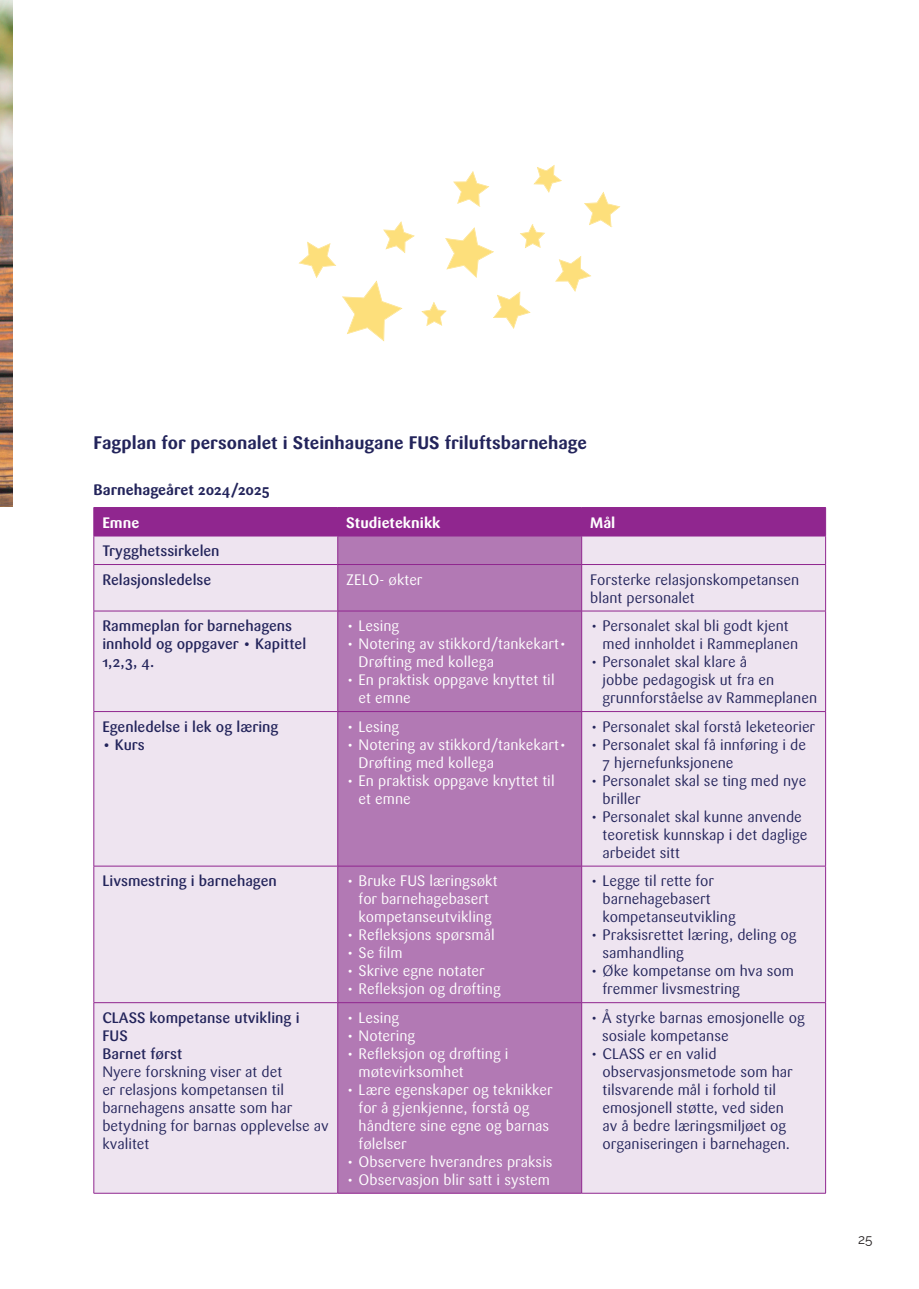
<style>
.page{position:relative;width:919px;height:1289px;background:#fff}
.page>*{position:absolute;margin:0;border:0;box-sizing:border-box;transform-origin:0 0}
.t1{font:700 18px "Sari OT";color:#23245b}
.t2{font:15px/18px "Sari OT";color:#23245b}
.t3{font:15px/18px "Sari OT";color:#fff}
.t4{font:500 15px/18px "Sari OT";color:#23245b}
.t5{font:700 15px "Sari OT";color:#23245b}
.t6{font:700 15px "Sari OT";color:#fff}
.t7{font:13.5px "Raleway";color:#231f20}
</style>
<div class="page">
<img style="left:0;top:0;width:13px;height:506px">
<div style="left:95px;top:565px;width:730px;height:627px;background:#eee4f0"></div>
<div style="left:338px;top:565px;width:243px;height:627px;background:#b279b4"></div>
<svg style="left:94px;top:507px;width:732px;height:57px;background:#b370b4"></svg>
<hr style="left:94px;top:564px;width:244px;height:1px;background:#90268f">
<hr style="left:94px;top:564px;width:1px;height:46px;background:#90268f">
<hr style="left:338px;top:564px;width:243px;height:1px;background:#90268f">
<hr style="left:337px;top:564px;width:1px;height:46px;background:#90268f">
<hr style="left:581px;top:564px;width:244px;height:1px;background:#90268f">
<hr style="left:581px;top:564px;width:1px;height:46px;background:#90268f">
<hr style="left:825px;top:564px;width:1px;height:46px;background:#90268f">
<hr style="left:94px;top:610px;width:244px;height:1px;background:#90268f">
<hr style="left:94px;top:611px;width:1px;height:100px;background:#90268f">
<hr style="left:338px;top:610px;width:243px;height:1px;background:#90268f">
<hr style="left:337px;top:611px;width:1px;height:100px;background:#90268f">
<hr style="left:581px;top:610px;width:244px;height:1px;background:#90268f">
<hr style="left:581px;top:611px;width:1px;height:100px;background:#90268f">
<hr style="left:825px;top:611px;width:1px;height:100px;background:#90268f">
<hr style="left:94px;top:711px;width:244px;height:1px;background:#90268f">
<hr style="left:94px;top:711px;width:1px;height:154px;background:#90268f">
<hr style="left:338px;top:711px;width:243px;height:1px;background:#90268f">
<hr style="left:337px;top:711px;width:1px;height:154px;background:#90268f">
<hr style="left:581px;top:711px;width:244px;height:1px;background:#90268f">
<hr style="left:581px;top:711px;width:1px;height:154px;background:#90268f">
<hr style="left:825px;top:711px;width:1px;height:154px;background:#90268f">
<hr style="left:94px;top:865px;width:244px;height:1px;background:#90268f">
<hr style="left:94px;top:866px;width:1px;height:136px;background:#90268f">
<hr style="left:338px;top:865px;width:243px;height:1px;background:#90268f">
<hr style="left:337px;top:866px;width:1px;height:136px;background:#90268f">
<hr style="left:581px;top:865px;width:244px;height:1px;background:#90268f">
<hr style="left:581px;top:866px;width:1px;height:136px;background:#90268f">
<hr style="left:825px;top:866px;width:1px;height:136px;background:#90268f">
<hr style="left:94px;top:1002px;width:244px;height:1px;background:#90268f">
<hr style="left:94px;top:1002px;width:1px;height:190px;background:#90268f">
<hr style="left:338px;top:1002px;width:243px;height:1px;background:#90268f">
<hr style="left:337px;top:1002px;width:1px;height:190px;background:#90268f">
<hr style="left:581px;top:1002px;width:244px;height:1px;background:#90268f">
<hr style="left:581px;top:1002px;width:1px;height:190px;background:#90268f">
<hr style="left:825px;top:1002px;width:1px;height:190px;background:#90268f">
<hr style="left:94px;top:1192px;width:244px;height:1px;background:#90268f">
<hr style="left:338px;top:1192px;width:243px;height:1px;background:#90268f">
<hr style="left:581px;top:1192px;width:244px;height:1px;background:#90268f">
<svg style="left:298px;top:241px;width:38px;height:37px"></svg>
<svg style="left:342px;top:280px;width:60px;height:61px"></svg>
<svg style="left:445px;top:227px;width:49px;height:51px"></svg>
<svg style="left:383px;top:221px;width:32px;height:32px"></svg>
<svg style="left:421px;top:302px;width:26px;height:24px"></svg>
<svg style="left:520px;top:224px;width:25px;height:24px"></svg>
<svg style="left:453px;top:171px;width:36px;height:36px"></svg>
<svg style="left:533px;top:165px;width:29px;height:28px"></svg>
<svg style="left:555px;top:256px;width:36px;height:36px"></svg>
<svg style="left:584px;top:192px;width:36px;height:35px"></svg>
<svg style="left:493px;top:291px;width:37px;height:38px"></svg>
<p class="t1" style="left:94px;top:431px;width:495px">Fagplan for personalet i Steinhaugane FUS friluftsbarnehage</p>
<p class="t5" style="left:94px;top:479px;width:177px">Barnehageåret 2024/2025</p>
<p class="t6" style="left:102px;top:512px;width:38px">Emne</p>
<p class="t6" style="left:346px;top:512px;width:96px">Studieteknikk</p>
<p class="t6" style="left:590px;top:512px;width:27px">Mål</p>
<p class="t4" style="left:102px;top:536px;width:119px;line-height:28.5px">Trygghetssirkelen<br>Relasjonsledelse</p>
<p class="t3" style="left:346px;top:570px;width:78px">ZELO- økter</p>
<p class="t2" style="left:590px;top:570px;width:210px">Forsterke relasjonskompetansen blant personalet</p>
<p class="t4" style="left:102px;top:616px;width:205px">Rammeplan for barnehagens innhold og oppgaver • Kapittel<br>1,2,3, 4.</p>
<p class="t3" style="left:346px;top:616px;width:55px">• Lesing</p>
<p class="t3" style="left:358px;top:634px;width:210px;text-indent:-12px">• Notering av stikkord/tankekart•<br>Drøfting med kollega</p>
<p class="t3" style="left:358px;top:670px;width:197px;text-indent:-12px">• En praktisk oppgave knyttet til et emne</p>
<p class="t4" style="left:102px;top:717px;width:178px">Egenledelse i lek og læring</p>
<p class="t4" style="left:102px;top:735px;width:44px">• Kurs</p>
<p class="t3" style="left:346px;top:717px;width:55px">• Lesing</p>
<p class="t3" style="left:358px;top:735px;width:210px;text-indent:-12px">• Notering av stikkord/tankekart•<br>Drøfting med kollega</p>
<p class="t3" style="left:358px;top:771px;width:197px;text-indent:-12px">• En praktisk oppgave knyttet til et emne</p>
<p class="t4" style="left:102px;top:871px;width:176px">Livsmestring i barnehagen</p>
<p class="t3" style="left:346px;top:871px;width:153px;text-align:center">• Bruke FUS læringsøkt for barnehagebasert kompetanseutvikling</p>
<p class="t3" style="left:346px;top:925px;width:150px">• Refleksjons spørsmål</p>
<p class="t3" style="left:346px;top:943px;width:58px">• Se film</p>
<p class="t3" style="left:346px;top:961px;width:140px">• Skrive egne notater</p>
<p class="t3" style="left:346px;top:979px;width:156px">• Refleksjon og drøfting</p>
<p class="t4" style="left:102px;top:1008px;width:199px">CLASS kompetanse utvikling i<br>FUS<br>Barnet først</p>
<p class="t2" style="left:102px;top:1062px;width:228px">Nyere forskning viser at det<br>er relasjons kompetansen til barnehagens ansatte som har betydning for barnas opplevelse av kvalitet</p>
<p class="t3" style="left:346px;top:1008px;width:55px">• Lesing</p>
<p class="t3" style="left:346px;top:1026px;width:70px">• Notering</p>
<p class="t3" style="left:358px;top:1044px;width:151px;text-indent:-12px">• Refleksjon og drøfting i møtevirksomhet</p>
<p class="t3" style="left:358px;top:1080px;width:195px;text-indent:-12px">• Lære egenskaper og teknikker for å gjenkjenne, forstå og håndtere sine egne og barnas følelser</p>
<p class="t3" style="left:346px;top:1152px;width:208px">• Observere hverandres praksis</p>
<p class="t3" style="left:346px;top:1170px;width:205px">• Observasjon blir satt i system</p>
<p class="t2" style="left:602px;top:616px;width:197px;text-indent:-12px">• Personalet skal bli godt kjent med innholdet i Rammeplanen</p>
<p class="t2" style="left:602px;top:652px;width:216px;text-indent:-12px">• Personalet skal klare å<br>jobbe pedagogisk ut fra en grunnforståelse av Rammeplanen</p>
<p class="t2" style="left:590px;top:717px;width:226px">• Personalet skal forstå leketeorier</p>
<p class="t2" style="left:602px;top:735px;width:205px;text-indent:-12px">• Personalet skal få innføring i de<br>7 hjernefunksjonene</p>
<p class="t2" style="left:602px;top:771px;width:205px;text-indent:-12px">• Personalet skal se ting med nye briller</p>
<p class="t2" style="left:602px;top:807px;width:206px;text-indent:-12px">• Personalet skal kunne anvende teoretisk kunnskap i det daglige arbeidet sitt</p>
<p class="t2" style="left:602px;top:871px;width:135px;text-indent:-12px">• Legge til rette for barnehagebasert kompetanseutvikling</p>
<p class="t2" style="left:602px;top:925px;width:196px;text-indent:-12px">• Praksisrettet læring, deling og samhandling</p>
<p class="t2" style="left:602px;top:961px;width:193px;text-indent:-12px">• Øke kompetanse om hva som fremmer livsmestring</p>
<p class="t2" style="left:602px;top:1008px;width:204px;text-indent:-12px">• Å styrke barnas emosjonelle og sosiale kompetanse</p>
<p class="t2" style="left:602px;top:1044px;width:192px;text-indent:-12px">• CLASS er en valid observasjonsmetode som har tilsvarende mål i forhold til emosjonell støtte, ved siden av å bedre læringsmiljøet og organiseringen i barnehagen.</p>
<p class="t7" style="left:858px;top:1231px;width:16px">25</p>
</div>
